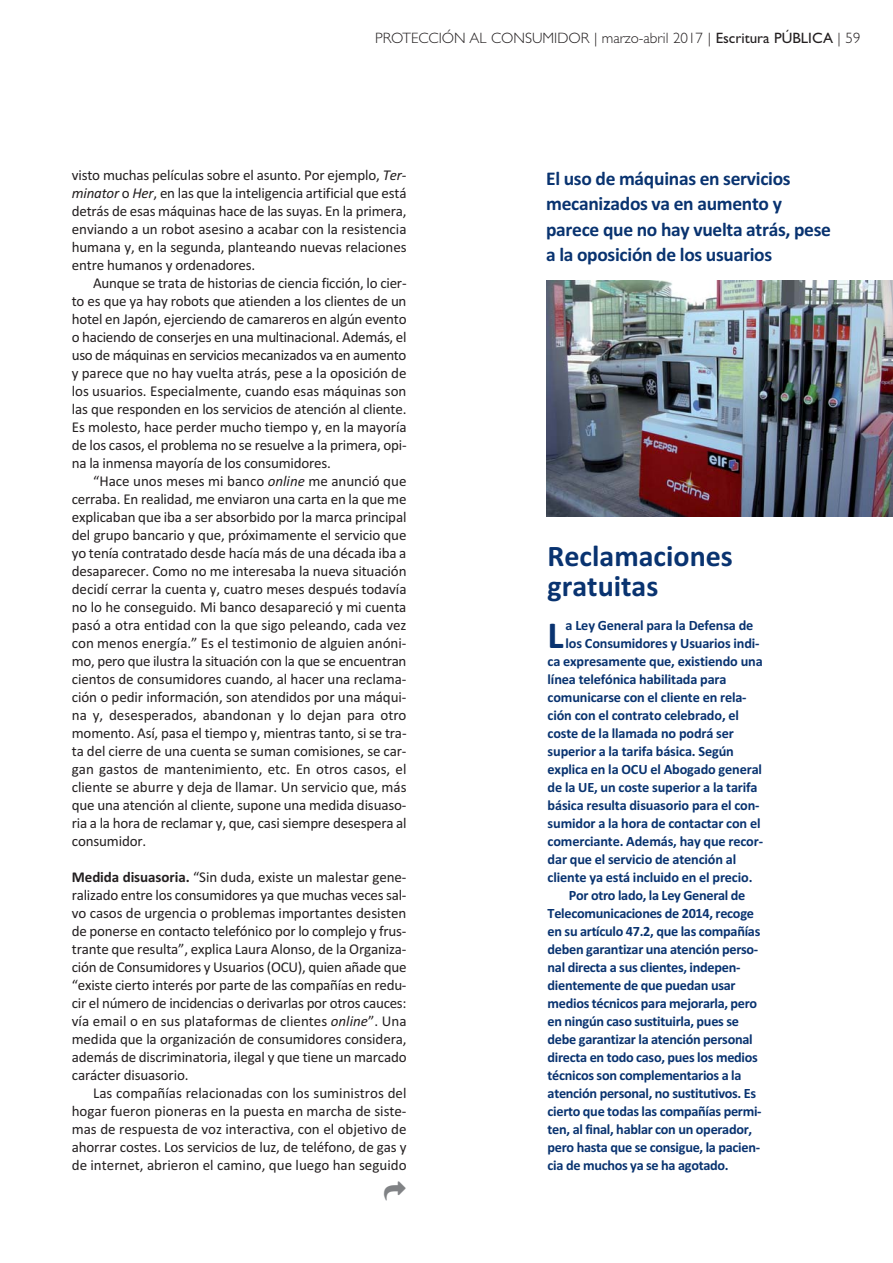
<style>
.page{position:relative;width:893px;height:1263px;background:#fff}
.page>*{position:absolute;margin:0;border:0;box-sizing:border-box;transform-origin:0 0}
.t1{font:700 38.25px "Calibri";color:#093370}
.t2{font:700 30px/30px "Calibri";color:#093370}
.t3{font:700 19.5px/25.5px "Calibri";letter-spacing:-.015em;color:#093370}
.t4{font:15px/18px "Calibri";letter-spacing:-.01em;color:#231f20;text-align:justify}
.t5{font:300 15px "Gill Sans";color:#231f20}
.t6{font:700 14.25px "Calibri";letter-spacing:-.02em;color:#093370}
.s1{font-weight:400}
.s2{font-style:italic}
.s3{font-weight:700}
</style>
<div class="page">
<div style="left:546px;top:281px;width:346px;height:240px;background:linear-gradient(to right,#fff,#fff)"></div>
<img style="left:546px;top:281px;width:346px;height:235px">
<p class="t5" style="left:375px;top:33px;width:487px">PROTECCIÓN AL CONSUMIDOR | marzo-abril 2017 | <span class="s1">Escritura PÚBLICA</span> | 59</p>
<p class="t4" style="left:72px;top:167px;width:336px">visto muchas películas sobre el asunto. Por ejemplo, <span class="s2">Ter&shy;minator</span> o <span class="s2">Her</span>, en las que la inteligencia artificial que está detrás de esas máquinas hace de las suyas. En la primera, enviando a un robot asesino a acabar con la resistencia humana y, en la segunda, planteando nuevas relaciones entre humanos y ordenadores.</p>
<p class="t4" style="left:72px;top:275px;width:336px;text-indent:21px">Aunque se trata de historias de ciencia ficción, lo cier&shy;to es que ya hay robots que atienden a los clientes de un hotel en Japón, ejerciendo de camareros en algún evento o haciendo de conserjes en una multinacional. Además, el uso de máquinas en servicios mecanizados va en aumento y parece que no hay vuelta atrás, pese a la oposición de los usuarios. Especialmente, cuando esas máquinas son las que responden en los servicios de atención al cliente.<br>Es molesto, hace perder mucho tiempo y, en la mayoría de los casos, el problema no se resuelve a la primera, opi&shy;na la inmensa mayoría de los consumidores.</p>
<p class="t4" style="left:72px;top:473px;width:336px;text-indent:21px">“Hace unos meses mi banco <span class="s2">online</span> me anunció que cerraba. En realidad, me enviaron una carta en la que me explicaban que iba a ser absorbido por la marca principal del grupo bancario y que, próximamente el servicio que yo tenía contratado desde hacía más de una década iba a desaparecer. Como no me interesaba la nueva situación decidí cerrar la cuenta y, cuatro meses después todavía no lo he conseguido. Mi banco desapareció y mi cuenta pasó a otra entidad con la que sigo peleando, cada vez con menos energía.” Es el testimonio de alguien anóni&shy;mo, pero que ilustra la situación con la que se encuentran cientos de consumidores cuando, al hacer una reclama&shy;ción o pedir información, son atendidos por una máqui&shy;na y, desesperados, abandonan y lo dejan para otro momento. Así, pasa el tiempo y, mientras tanto, si se tra&shy;ta del cierre de una cuenta se suman comisiones, se car&shy;gan gastos de mantenimiento, etc. En otros casos, el cliente se aburre y deja de llamar. Un servicio que, más que una atención al cliente, supone una medida disuaso&shy;ria a la hora de reclamar y, que, casi siempre desespera al consumidor.</p>
<p class="t4" style="left:72px;top:869px;width:336px"><span class="s3">Medida disuasoria.</span> “Sin duda, existe un malestar gene&shy;ralizado entre los consumidores ya que muchas veces sal&shy;vo casos de urgencia o problemas importantes desisten de ponerse en contacto telefónico por lo complejo y frus&shy;trante que resulta”, explica Laura Alonso, de la Organiza&shy;ción de Consumidores y Usuarios (OCU), quien añade que “existe cierto interés por parte de las compañías en redu&shy;cir el número de incidencias o derivarlas por otros cauces: vía email o en sus plataformas de clientes <span class="s2">online</span>”. Una medida que la organización de consumidores considera, además de discriminatoria, ilegal y que tiene un marcado carácter disuasorio.</p>
<p class="t4" style="left:72px;top:1085px;width:336px;text-indent:21px">Las compañías relacionadas con los suministros del hogar fueron pioneras en la puesta en marcha de siste&shy;mas de respuesta de voz interactiva, con el objetivo de ahorrar costes. Los servicios de luz, de teléfono, de gas y de internet, abrieron el camino, que luego han seguido</p>
<h3 class="t3" style="left:546px;top:167px;width:286px">El uso de máquinas en servicios mecanizados va en aumento y parece que no hay vuelta atrás, pese a la oposición de los usuarios</h3>
<h2 class="t2" style="left:548px;top:544px;width:187px">Reclamaciones gratuitas</h2>
<h1 class="t1" style="left:548px;top:622px;width:18px">L</h1>
<p class="t6" style="left:566px;top:620px;width:189px">a Ley General para la Defensa de</p>
<p class="t6" style="left:566px;top:638px;width:195px">los Consumidores y Usuarios indi-</p>
<p class="t6" style="left:548px;top:656px;width:217px">ca expresamente que, existiendo una</p>
<p class="t6" style="left:548px;top:674px;width:180px">línea telefónica habilitada para</p>
<p class="t6" style="left:548px;top:692px;width:201px">comunicarse con el cliente en rela-</p>
<p class="t6" style="left:548px;top:710px;width:193px">ción con el contrato celebrado, el</p>
<p class="t6" style="left:548px;top:728px;width:188px">coste de la llamada no podrá ser</p>
<p class="t6" style="left:548px;top:746px;width:188px">superior a la tarifa básica. Según</p>
<p class="t6" style="left:548px;top:764px;width:216px">explica en la OCU el Abogado general</p>
<p class="t6" style="left:548px;top:782px;width:211px">de la UE, un coste superior a la tarifa</p>
<p class="t6" style="left:548px;top:800px;width:213px">básica resulta disuasorio para el con-</p>
<p class="t6" style="left:548px;top:818px;width:214px">sumidor a la hora de contactar con el</p>
<p class="t6" style="left:548px;top:836px;width:217px">comerciante. Además, hay que recor-</p>
<p class="t6" style="left:548px;top:854px;width:190px">dar que el servicio de atención al</p>
<p class="t6" style="left:548px;top:872px;width:206px">cliente ya está incluido en el precio.</p>
<p class="t6" style="left:569px;top:890px;width:178px">Por otro lado, la Ley General de</p>
<p class="t6" style="left:548px;top:908px;width:208px">Telecomunicaciones de 2014, recoge</p>
<p class="t6" style="left:548px;top:926px;width:214px">en su artículo 47.2, que las compañías</p>
<p class="t6" style="left:548px;top:944px;width:212px">deben garantizar una atención perso-</p>
<p class="t6" style="left:548px;top:962px;width:194px">nal directa a sus clientes, indepen-</p>
<p class="t6" style="left:548px;top:980px;width:189px">dientemente de que puedan usar</p>
<p class="t6" style="left:548px;top:998px;width:211px">medios técnicos para mejorarla, pero</p>
<p class="t6" style="left:548px;top:1016px;width:193px">en ningún caso sustituirla, pues se</p>
<p class="t6" style="left:548px;top:1034px;width:206px">debe garantizar la atención personal</p>
<p class="t6" style="left:548px;top:1052px;width:212px">directa en todo caso, pues los medios</p>
<p class="t6" style="left:548px;top:1070px;width:195px">técnicos son complementarios a la</p>
<p class="t6" style="left:548px;top:1088px;width:210px">atención personal, no sustitutivos. Es</p>
<p class="t6" style="left:548px;top:1106px;width:215px">cierto que todas las compañías permi-</p>
<p class="t6" style="left:548px;top:1124px;width:206px">ten, al final, hablar con un operador,</p>
<p class="t6" style="left:548px;top:1142px;width:214px">pero hasta que se consigue, la pacien-</p>
<p class="t6" style="left:548px;top:1160px;width:183px">cia de muchos ya se ha agotado.</p>
</div>
